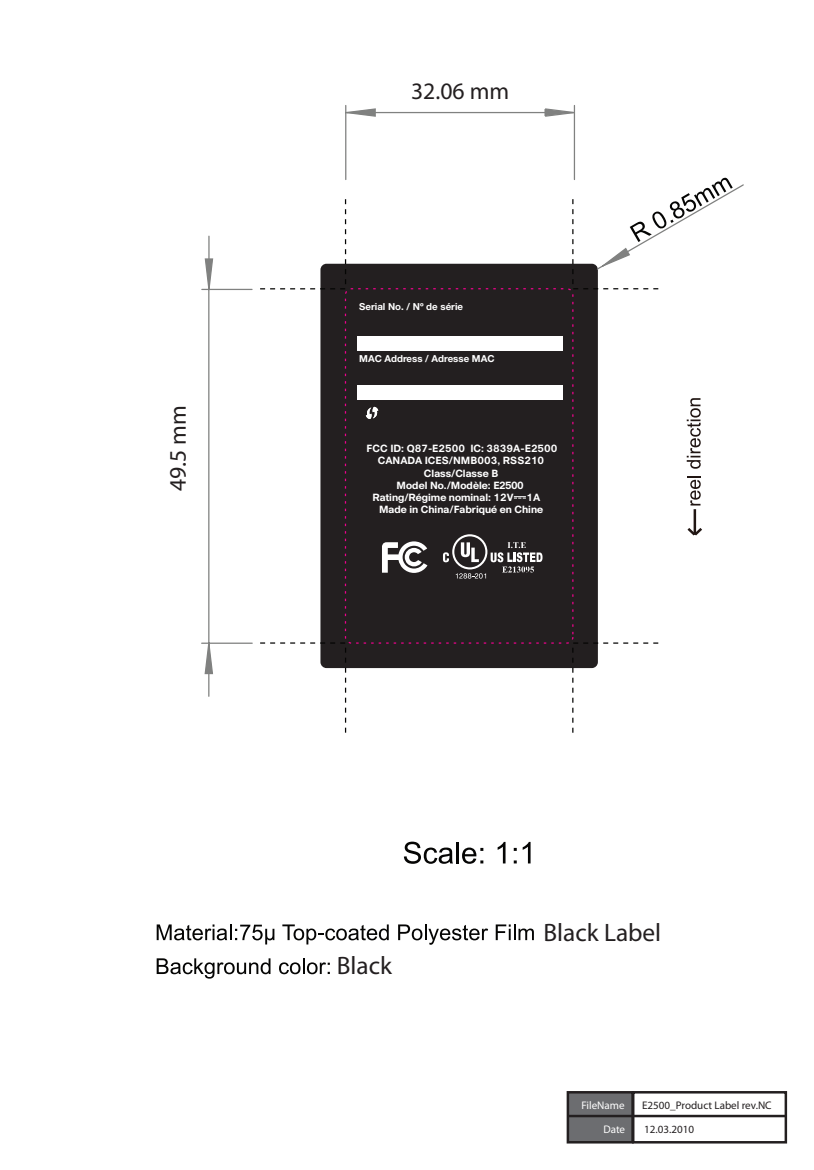
<style>
.page{position:relative;width:814px;height:1170px;background:#fff}
.page>*{position:absolute;margin:0;border:0;box-sizing:border-box;transform-origin:0 0}
.t1{font:25.25px "Myriad Pro";color:#231f20}
.t2{font:23.75px "Myriad Pro";color:#231f20}
.t3{font:11px "Myriad Pro";color:#231f20}
.t4{font:11px "Myriad Pro";color:#fff}
.t5{font:700 10.25px "Cisco";color:#fff}
.t6{font:700 9.75px "Helvetica Neue";color:#fff}
</style>
<div class="page">
<div style="left:320px;top:264px;width:277px;height:404px;background:#231f20;border-radius:6px"></div>
<svg style="left:382px;top:541px;width:45px;height:32px"></svg>
<svg style="left:443px;top:534px;width:99px;height:45px"></svg>
<svg style="left:366px;top:407px;width:12px;height:12px"></svg>
<div style="left:357px;top:336px;width:205px;height:14px;background:#fff"></div>
<div style="left:357px;top:386px;width:205px;height:14px;background:#fff"></div>
<div style="left:566px;top:1091px;width:67px;height:53px;background:#6c6d70;border:2px solid #231f20"></div>
<div style="left:631px;top:1091px;width:155px;height:53px;border:2px solid #231f20"></div>
<hr style="left:632px;top:1115px;width:153px;height:2px;background:#231f20">
<hr style="left:567px;top:1115px;width:65px;height:2px;background:#231f20">
<svg style="left:157px;top:924px;width:117px;height:21px"></svg>
<svg style="left:282px;top:924px;width:106px;height:21px"></svg>
<svg style="left:398px;top:924px;width:90px;height:21px"></svg>
<svg style="left:495px;top:924px;width:38px;height:16px"></svg>
<svg style="left:157px;top:958px;width:113px;height:21px"></svg>
<svg style="left:279px;top:958px;width:51px;height:16px"></svg>
<div style="left:345px;top:288px;width:228px;height:356px;border:1px dashed #ed028c;border-radius:6px"></div>
<svg style="left:513px;top:496px;width:12px;height:3px"></svg>
<svg style="left:260px;top:199px;width:87px;height:91px"></svg>
<svg style="left:260px;top:642px;width:87px;height:91px"></svg>
<svg style="left:571px;top:642px;width:88px;height:91px"></svg>
<hr style="left:573px;top:105px;width:2px;height:75px;background:#808180">
<hr style="left:345px;top:105px;width:1px;height:75px;background:#808180">
<svg style="left:345px;top:108px;width:229px;height:10px"></svg>
<svg style="left:571px;top:178px;width:173px;height:112px"></svg>
<hr style="left:202px;top:289px;width:50px;height:1px;background:#808180">
<hr style="left:202px;top:643px;width:50px;height:1px;background:#808180">
<hr style="left:208px;top:236px;width:1px;height:53px;background:#808180">
<hr style="left:208px;top:643px;width:1px;height:53px;background:#808180">
<svg style="left:204px;top:258px;width:10px;height:417px"></svg>
<hr style="left:693px;top:509px;width:3px;height:26px;background:#211613">
<svg style="left:687px;top:525px;width:15px;height:11px"></svg>
<svg style="left:687px;top:476px;width:13px;height:30px"></svg>
<svg style="left:686px;top:398px;width:14px;height:71px"></svg>
<svg style="left:404px;top:842px;width:49px;height:22px"></svg>
<hr style="left:456px;top:842px;width:2px;height:21px;background:#050504">
<svg style="left:462px;top:848px;width:21px;height:16px"></svg>
<svg style="left:497px;top:842px;width:8px;height:21px"></svg>
<svg style="left:522px;top:842px;width:8px;height:21px"></svg>
<h2 class="t2" style="left:163px;top:491px;width:87px;rotate:-90deg">49.5 mm</h2>
<h2 class="t2" style="left:411px;top:76px;width:99px">32.06 mm</h2>
<p class="t6" style="left:359px;top:301px;width:105px">Serial No. / Nº de série</p>
<p class="t6" style="left:359px;top:353px;width:137px">MAC Address / Adresse MAC</p>
<p class="t5" style="left:366px;top:442px;width:193px">FCC ID: Q87-E2500 IC: 3839A-E2500</p>
<p class="t5" style="left:378px;top:454px;width:168px">CANADA ICES/NMB003, RSS210</p>
<p class="t5" style="left:424px;top:467px;width:76px">Class/Classe B</p>
<p class="t5" style="left:396px;top:479px;width:129px">Model No./Modèle: E2500</p>
<p class="t5" style="left:372px;top:491px;width:169px">Rating/Régime nominal: 12V 1A</p>
<p class="t5" style="left:379px;top:504px;width:166px">Made in China/Fabriqué en Chine</p>
<h1 class="t1" style="left:337px;top:950px;width:57px">Black</h1>
<h1 class="t1" style="left:543px;top:917px;width:119px">Black Label</h1>
<p class="t4" style="left:581px;top:1098px;width:45px">FileName</p>
<p class="t4" style="left:603px;top:1123px;width:23px">Date</p>
<p class="t3" style="left:642px;top:1098px;width:131px">E2500_Product Label rev.NC</p>
<p class="t3" style="left:644px;top:1123px;width:51px">12.03.2010</p>
</div>
